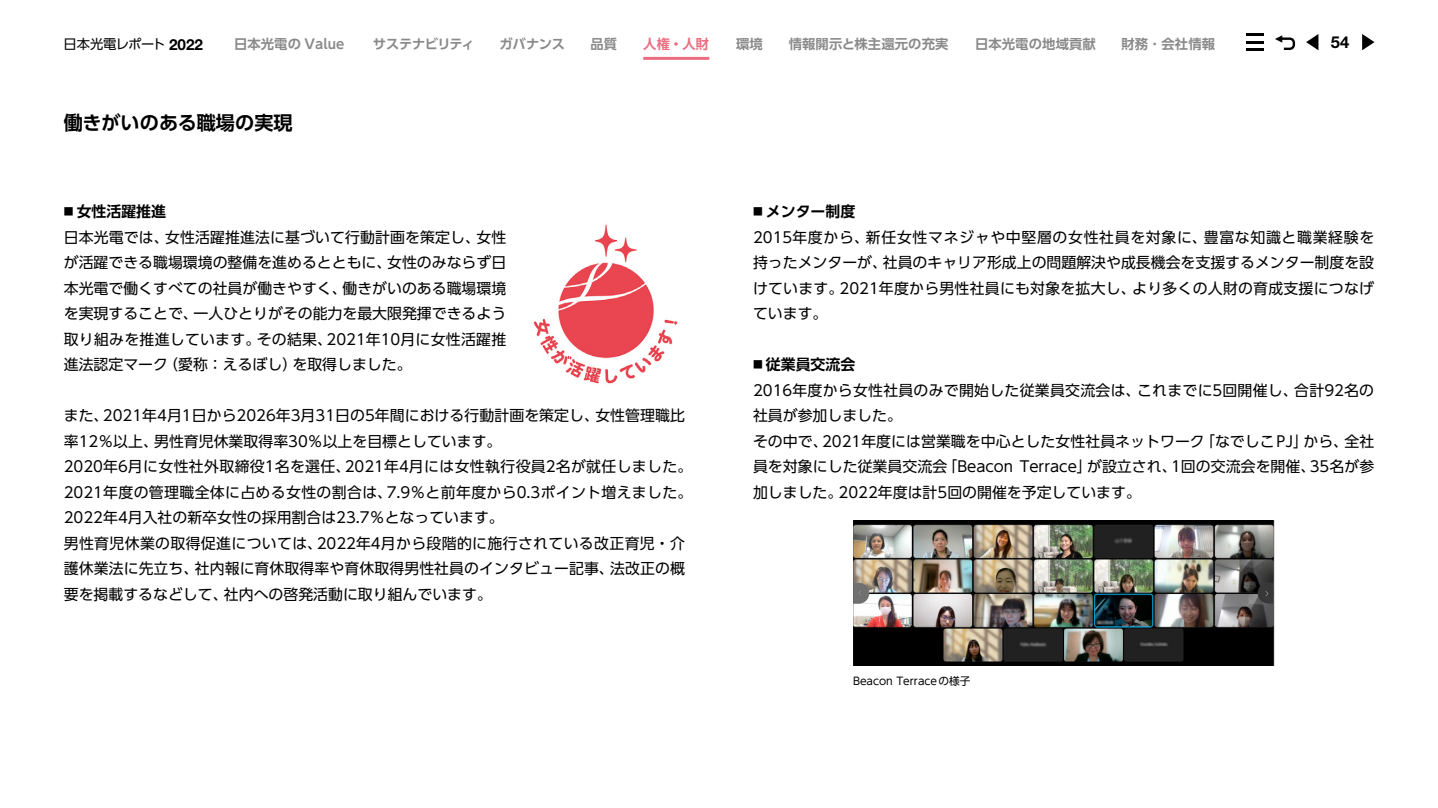
<style>
.page{position:relative;width:1438px;height:808px;background:#fff}
.page>*{position:absolute;margin:0;border:0;box-sizing:border-box;transform-origin:0 0}
.t1{font:700 19.2px "UD Shin Go Pr 6 N De";color:#000}
.t2{font:700 16.5px "Helvetica Neue LT Pro";color:#000}
.t3{font:14.85px/25.5px "UD Shin Go Pr 6 N";letter-spacing:.005em;color:#000;text-align:justify}
.t4{font:700 14.85px "UD Shin Go Pr 6 N De";color:#000}
.t5{font:700 13.35px "UD Shin Go Pr 6 N De";letter-spacing:.01em;color:#898989}
.t6{font:13.35px "UD Shin Go Pr 6 N";letter-spacing:-.015em;color:#000}
.t7{font:700 13.35px "UD Shin Go Pr 6 N De";letter-spacing:-.035em;color:#898989}
.t8{font:700 13.35px "UD Shin Go Pr 6 N De";color:#ec6d81}
.t9{font:10.65px "UD Shin Go Pr 6 N";color:#000}
.s1{font-family:"Helvetica Neue LT Pro";font-weight:700;font-size:15.3px}
.s2{font-family:"UD Shin Go Pr 6 N";font-weight:400;font-size:9.6px}
</style>
<div class="page">
<img style="left:533px;top:224px;width:145px;height:160px">
<img style="left:853px;top:521px;width:420px;height:144px">
<svg style="left:1275px;top:35px;width:20px;height:15px"></svg>
<svg style="left:1306px;top:34px;width:12px;height:16px"></svg>
<svg style="left:1362px;top:34px;width:12px;height:16px"></svg>
<hr style="left:1246px;top:33px;width:17px;height:3px;background:#000">
<hr style="left:1246px;top:48px;width:17px;height:3px;background:#000">
<svg style="left:1246px;top:41px;width:17px;height:2px"></svg>
<hr style="left:643px;top:57px;width:66px;height:3px;background:#ec6d81">
<p class="t6" style="left:64px;top:34px;width:141px">日本光電レポート <span class="s1">2022</span></p>
<p class="t5" style="left:234px;top:34px;width:112px">日本光電の Value</p>
<p class="t7" style="left:372px;top:34px;width:103px">サステナビリティ</p>
<p class="t5" style="left:499px;top:34px;width:67px">ガバナンス</p>
<p class="t5" style="left:590px;top:33px;width:28px">品質</p>
<p class="t8" style="left:643px;top:34px;width:67px">人権・人財</p>
<p class="t5" style="left:736px;top:34px;width:28px">環境</p>
<p class="t5" style="left:788px;top:34px;width:161px">情報開示と株主還元の充実</p>
<p class="t5" style="left:975px;top:34px;width:122px">日本光電の地域貢献</p>
<p class="t5" style="left:1121px;top:34px;width:95px">財務･会社情報</p>
<p class="t2" style="left:1330px;top:32px;width:20px">54</p>
<p class="t1" style="left:64px;top:107px;width:230px">働きがいのある職場の実現</p>
<p class="t4" style="left:64px;top:199px;width:104px"><span class="s2">■</span> 女性活躍推進</p>
<p class="t3" style="left:64px;top:224px;width:444px">日本光電では、女性活躍推進法に基づいて行動計画を策定し、女性が活躍できる職場環境の整備を進めるとともに、女性のみならず日本光電で働くすべての社員が働きやすく、働きがいのある職場環境を実現することで、一人ひとりがその能力を最大限発揮できるよう取り組みを推進しています。その結果、2021年10月に女性活躍推進法認定マーク（愛称：えるぼし）を取得しました。</p>
<p class="t3" style="left:64px;top:402px;width:630px;text-align:left">また、2021年4月1日から2026年3月31日の5年間における行動計画を策定し、女性管理職比率12％以上、男性育児休業取得率30％以上を目標としています。<br>2020年6月に女性社外取締役1名を選任、2021年4月には女性執行役員2名が就任しました。2021年度の管理職全体に占める女性の割合は、7.9％と前年度から0.3ポイント増えました。2022年4月入社の新卒女性の採用割合は23.7％となっています。<br>男性育児休業の取得促進については、2022年4月から段階的に施行されている改正育児・介護休業法に先立ち、社内報に育休取得率や育休取得男性社員のインタビュー記事、法改正の概要を掲載するなどして、社内への啓発活動に取り組んでいます。</p>
<p class="t4" style="left:753px;top:199px;width:104px"><span class="s2">■</span> メンター制度</p>
<p class="t3" style="left:753px;top:224px;width:622px">2015年度から、新任女性マネジャや中堅層の女性社員を対象に、豊富な知識と職業経験を持ったメンターが、社員のキャリア形成上の問題解決や成長機会を支援するメンター制度を設けています。2021年度から男性社員にも対象を拡大し、より多くの人財の育成支援につなげています。</p>
<p class="t4" style="left:753px;top:353px;width:104px"><span class="s2">■</span> 従業員交流会</p>
<p class="t3" style="left:753px;top:377px;width:622px;text-align:left">2016年度から女性社員のみで開始した従業員交流会は、これまでに5回開催し、合計92名の社員が参加しました。<br>その中で、2021年度には営業職を中心とした女性社員ネットワーク「なでしこPJ」から、全社員を対象にした従業員交流会「Beacon Terrace」が設立され、1回の交流会を開催、35名が参加しました。2022年度は計5回の開催を予定しています。</p>
<p class="t9" style="left:853px;top:672px;width:119px">Beacon Terraceの様子</p>
</div>
